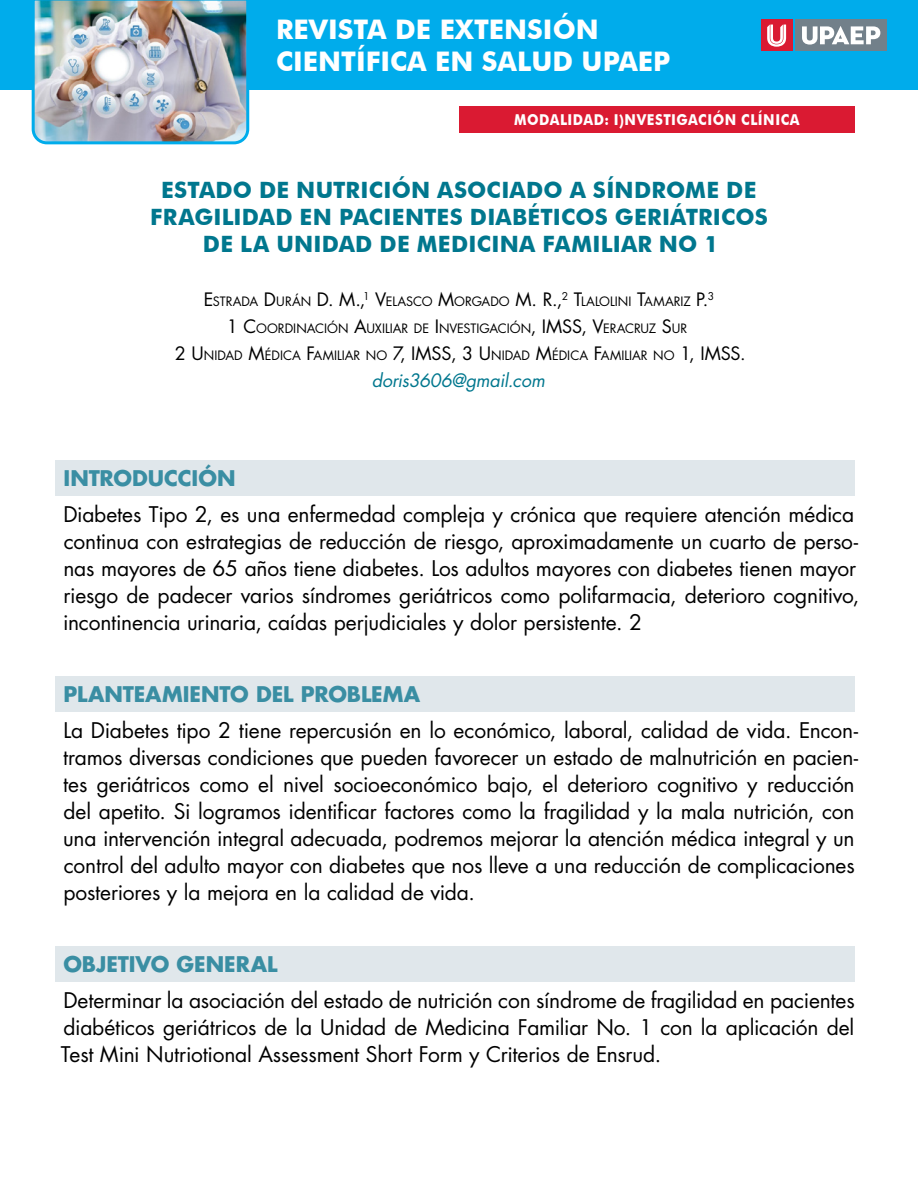
<style>
.page{position:relative;width:918px;height:1188px;background:#fff}
.page>*{position:absolute;margin:0;border:0;box-sizing:border-box;transform-origin:0 0}
.t1{font:700 27px/32.4px "Futura BT";color:#fff}
.título{font:700 22.5px/27px "Futura BT";letter-spacing:.01em;color:#00778e;text-align:center}
.cuerpo{font:21px/27px "Futura Std";letter-spacing:-.01em;color:#000}
.apartado{font:700 21px "Futura Std";letter-spacing:-.005em;color:#3a8ea3}
.hipervínculo{font:italic 18px "Futura Std";letter-spacing:-.015em;color:#00778e}
.t2{font:700 15px "Futura BT";color:#fff;scale:.9 1}
.autores_c_email{font:12.6px "Futura Std";letter-spacing:-.005em;color:#000}
.s1{font-size:18px}
</style>
<div class="page">
<div style="left:0;top:0;width:918px;height:90px;background:#00aceb"></div>
<img style="left:31px;top:0;width:219px;height:145px">
<div style="left:796px;top:20px;width:91px;height:31px;background:#72808a"></div>
<svg style="left:802px;top:26px;width:78px;height:19px"></svg>
<div style="left:761px;top:20px;width:31px;height:31px;background:#da1a32"></div>
<svg style="left:767px;top:25px;width:19px;height:22px"></svg>
<div style="left:459px;top:106px;width:396px;height:27px;background:#da1a32"></div>
<div style="left:56px;top:460px;width:799px;height:36px;background:#e0e7eb"></div>
<div style="left:56px;top:676px;width:799px;height:36px;background:#e0e7eb"></div>
<div style="left:56px;top:946px;width:799px;height:36px;background:#e0e7eb"></div>
<p class="t1" style="left:276px;top:13px;width:396px">REVISTA DE EXTENSIÓN<br>CIENTÍFICA EN SALUD UPAEP</p>
<p class="t2" style="left:514px;top:111px;width:26px">MODALIDAD</p>
<p class="t2" style="left:605px;top:111px;width:34px">: I)NVESTIGACIÓN</p>
<p class="t2" style="left:741px;top:111px;width:21px">CLÍNICA</p>
<p class="título" style="left:150px;top:176px;width:619px">ESTADO DE NUTRICIÓN ASOCIADO A SÍNDROME DE<br>FRAGILIDAD EN PACIENTES DIABÉTICOS GERIÁTRICOS<br>DE LA UNIDAD DE MEDICINA FAMILIAR NO 1</p>
<p class="autores_c_email" style="left:204px;top:293px;width:512px"><span class="s1">E</span>STRADA <span class="s1">D</span> URÁN <span class="s1">D. M.,</span><sup>1</sup> <span class="s1">V</span>ELASCO <span class="s1">M</span>ORGADO <span class="s1">M. R.,</span><sup>2</sup> <span class="s1">T</span>LALOLINI <span class="s1">T</span>AMARIZ <span class="s1">P.</span><sup>3</sup></p>
<p class="autores_c_email" style="left:227px;top:320px;width:462px"><span class="s1">1 C</span>OO RDINACI ÓN <span class="s1">A</span>UXI LIAR DE <span class="s1">I</span>NVESTIGACI ÓN<span class="s1">, IMSS, V</span>ERACRUZ <span class="s1">S</span>UR</p>
<p class="autores_c_email" style="left:175px;top:347px;width:572px"><span class="s1">2 U</span> NI DAD <span class="s1">M</span>ÉDICA <span class="s1">F</span>AMI LIAR NO <span class="s1">7, IMSS, 3 U</span> NI DAD <span class="s1">M</span>ÉDICA <span class="s1">F</span>AMI LIAR NO <span class="s1">1, IMSS .</span></p>
<p class="hipervínculo" style="left:372px;top:369px;width:175px">doris3606@gmail.com</p>
<p class="apartado" style="left:64px;top:464px;width:173px">INTRODUCCIÓN</p>
<p class="cuerpo" style="left:63px;top:501px;width:798px">Diabetes Tipo 2, es una enfermedad compleja y crónica que requiere atención médica continua con estrategias de reducción de riesgo, aproximadamente un cuarto de perso&shy;nas mayores de 65 años tiene diabetes. Los adultos mayores con diabetes tienen mayor riesgo de padecer varios síndromes geriátricos como polifarmacia, deterioro cognitivo, incontinencia urinaria, caídas perjudiciales y dolor persistente. 2</p>
<p class="apartado" style="left:64px;top:680px;width:358px">PLANTEAMIENTO DEL PROBLEMA</p>
<p class="cuerpo" style="left:63px;top:717px;width:797px">La Diabetes tipo 2 tiene repercusión en lo económico, laboral, calidad de vida. Encon&shy;tramos diversas condiciones que pueden favorecer un estado de malnutrición en pacien&shy;tes geriátricos como el nivel socioeconómico bajo, el deterioro cognitivo y reducción del apetito. Si logramos identificar factores como la fragilidad y la mala nutrición, con una intervención integral adecuada, podremos mejorar la atención médica integral y un control del adulto mayor con diabetes que nos lleve a una reducción de complicaciones posteriores y la mejora en la calidad de vida.</p>
<p class="apartado" style="left:63px;top:950px;width:216px">OBJETIVO GENERAL</p>
<p class="cuerpo" style="left:61px;top:987px;width:795px;text-align:justify">Determinar la asociación del estado de nutrición con síndrome de fragilidad en pacientes diabéticos geriátricos de la Unidad de Medicina Familiar No. 1 con la aplicación del Test Mini Nutriotional Assessment Short Form y Criterios de Ensrud.</p>
</div>
